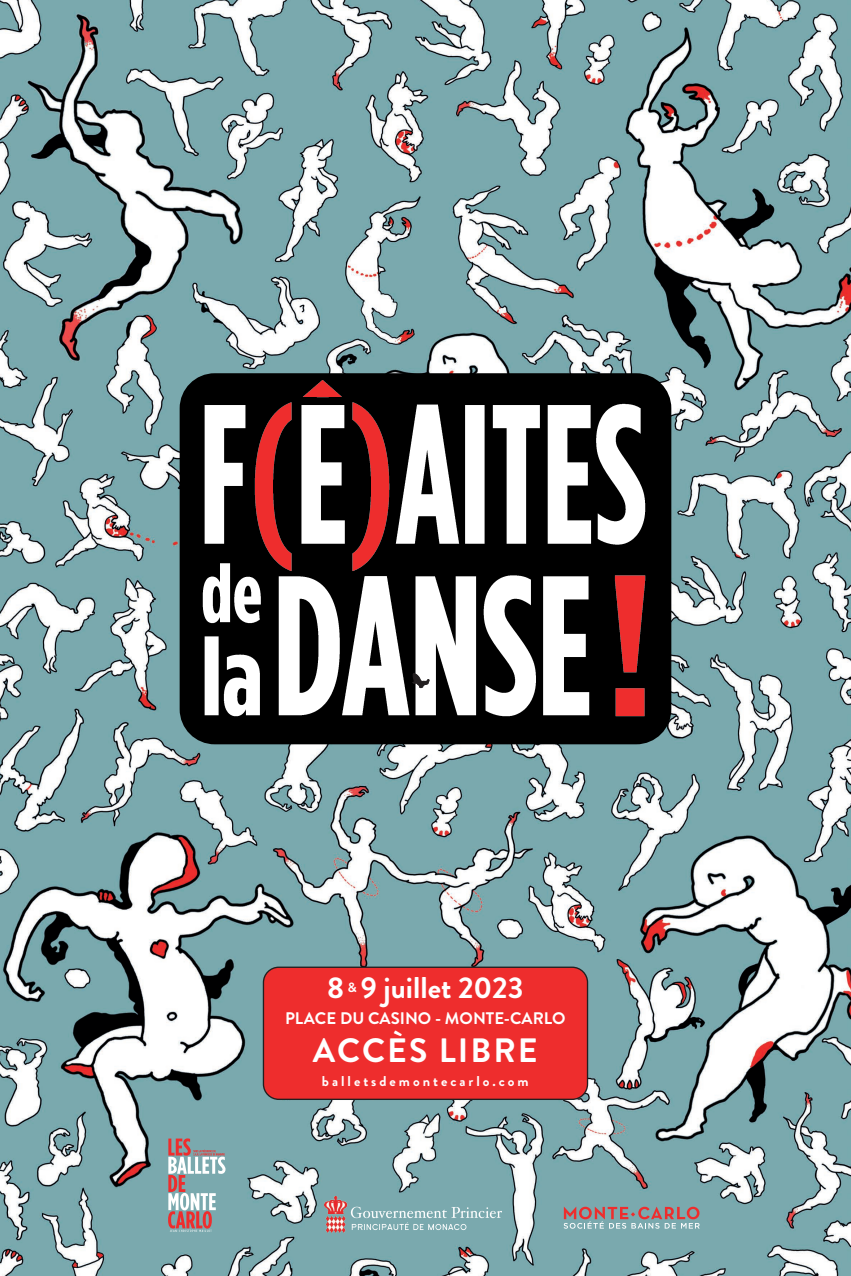
<style>
.page{position:relative;width:851px;height:1276px;background:#fff}
.page>*{position:absolute;margin:0;border:0;box-sizing:border-box;transform-origin:0 0}
.t1{font:700 33.75px "Brandon Grotesque";letter-spacing:.06em;color:#fff}
.t2{font:700 30px "Brandon Grotesque";color:#fff}
.t3{font:700 16.73px "Brandon Grotesque";color:#fff}
.t4{font:700 14.25px "Brandon Grotesque";letter-spacing:.21em;color:#fff}
.t5{font:700 13.42px "Brandon Grotesque";color:#fff}
</style>
<div class="page">
<img style="left:0;top:0;width:850px;height:1276px">
<div style="left:263px;top:967px;width:324px;height:132px;background:#ee2d2d;border-radius:15px"></div>
<div style="left:263px;top:966px;width:325px;height:134px;border:1px solid #231f20;border-radius:15px"></div>
<img style="left:180px;top:373px;width:491px;height:371px">
<svg style="left:168px;top:1138px;width:57px;height:94px"></svg>
<svg style="left:563px;top:1206px;width:136px;height:22px"></svg>
<img style="left:324px;top:1197px;width:177px;height:35px">
<svg style="left:412px;top:672px;width:17px;height:16px"></svg>
<h2 class="t2" style="left:327px;top:966px;width:198px">8 9 juillet 2023</h2>
<p class="t3" style="left:285px;top:1006px;width:282px">PLACE DU CASINO - MONTE-CARLO</p>
<h1 class="t1" style="left:313px;top:1027px;width:226px">ACCÈS LIBRE</h1>
<p class="t4" style="left:322px;top:1071px;width:208px">balletsdemontecarlo.com</p>
<p class="t5" style="left:347px;top:978px;width:11px">&amp;</p>
</div>
